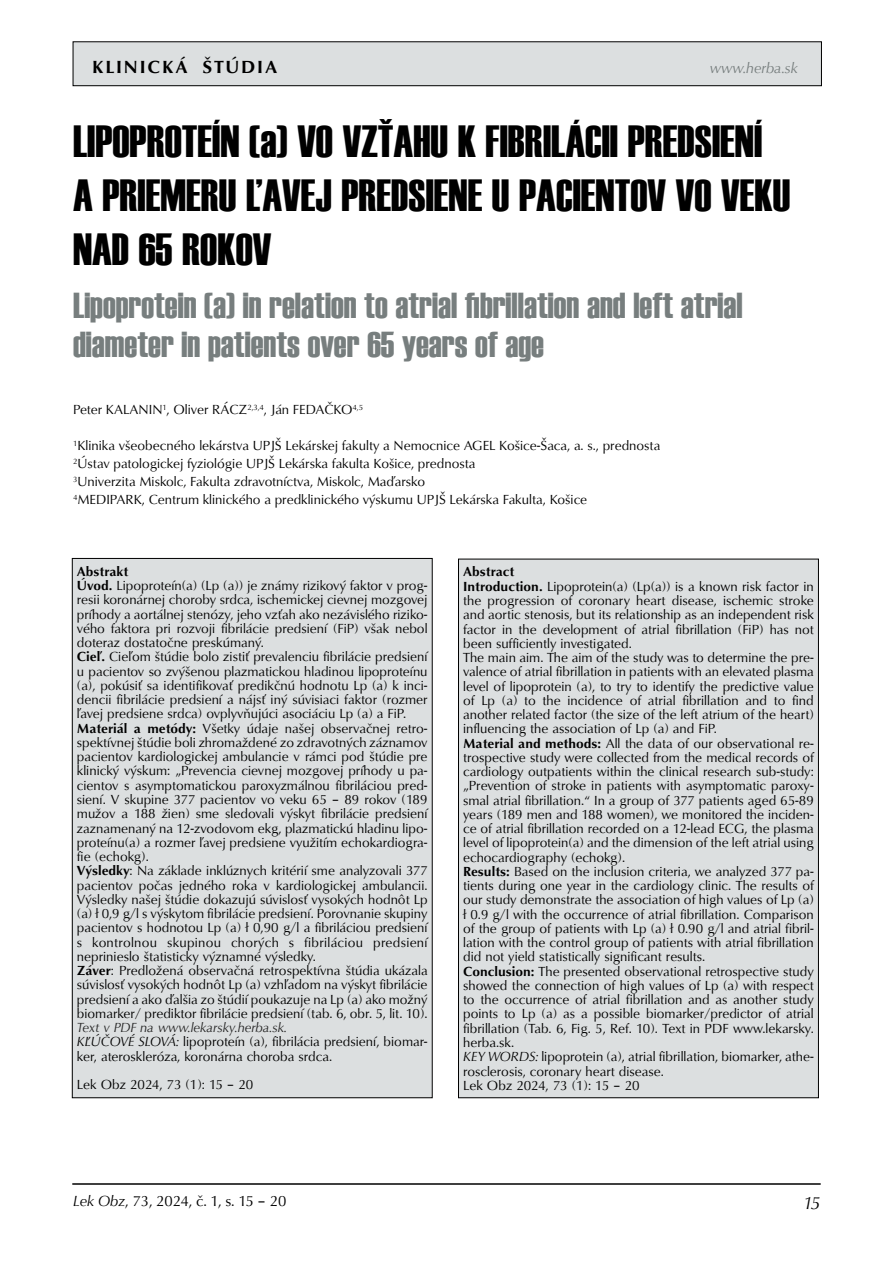
<style>
.page{position:relative;width:893px;height:1263px;background:#fff}
.page>*{position:absolute;margin:0;border:0;box-sizing:border-box;transform-origin:0 0}
.t1{font:45px/54px "Haettenschweiler";color:#000}
.t2{font:36px/39px "Haettenschweiler";color:#777e7e}
.t3{font:700 18px "URW Classico TEE";letter-spacing:.1em;color:#000}
.t4{font:italic 18px "URW Classico TEE";color:#000}
.t5{font:15px "URW Classico TEE";color:#000}
.t6{font:italic 15px "URW Classico TEE";color:#777e7e}
.t7{font:13.5px/14.2px "URW Classico TEE";color:#000}
.s1{font-weight:700}
.s2{font-style:italic;color:#252525}
.s3{font-style:italic}
</style>
<div class="page">
<div style="left:73px;top:42px;width:748px;height:44px;background:#dcdfe0"></div>
<div style="left:73px;top:41px;width:749px;height:45px;border:1px solid #000"></div>
<hr style="left:72px;top:1183px;width:749px;height:2px;background:#000">
<div style="left:72px;top:558px;width:360px;height:540px;background:#dcdfe0"></div>
<div style="left:458px;top:559px;width:360px;height:539px;background:#dcdfe0"></div>
<h3 class="t3" style="left:92px;top:56px;width:187px">KLINICKÁ ŠTÚDIA</h3>
<p class="t6" style="left:710px;top:59px;width:90px">www.herba.sk</p>
<h1 class="t1" style="left:73px;top:115px;width:719px">LIPOPROTEÍN (a) VO VZŤAHU K FIBRILÁCII PREDSIENÍ<br>A PRIEMERU ĽAVEJ PREDSIENE U PACIENTOV VO VEKU<br>NAD 65 ROKOV</h1>
<h2 class="t2" style="left:73px;top:286px;width:671px">Lipoprotein (a) in relation to atrial fibrillation and left atrial diameter in patients over 65 years of age</h2>
<p class="t7" style="left:73px;top:403px;width:292px">Peter KALANIN<sup>1</sup>, Oliver RÁCZ<sup>2,3,4</sup>, Ján FEDAČKO<sup>4,5</sup></p>
<p class="t7" style="left:73px;top:437px;width:589px;line-height:18px"><sup>1</sup>Klinika všeobecného lekárstva UPJŠ Lekárskej fakulty a Nemocnice AGEL Košice-Šaca, a. s., prednosta <sup>2</sup>Ústav patologickej fyziológie UPJŠ Lekárska fakulta Košice, prednosta<br><sup>3</sup>Univerzita Miskolc, Fakulta zdravotníctva, Miskolc, Maďarsko<br><sup>4</sup>MEDIPARK, Centrum klinického a predklinického výskumu UPJŠ Lekárska Fakulta, Košice</p>
<p class="t7" style="left:77px;top:564px;width:352px"><span class="s1">Abstrakt<br>Úvod.</span> Lipoproteín(a) (Lp (a)) je známy rizikový faktor v prog&shy;resii koronárnej choroby srdca, ischemickej cievnej mozgovej príhody a aortálnej stenózy, jeho vzťah ako nezávislého riziko&shy;vého faktora pri rozvoji fibrilácie predsiení (FiP) však nebol doteraz dostatočne preskúmaný.<br><span class="s1">Cieľ.</span> Cieľom štúdie bolo zistiť prevalenciu fibrilácie predsiení u pacientov so zvýšenou plazmatickou hladinou lipoproteínu (a), pokúsiť sa identifikovať predikčnú hodnotu Lp (a) k inci&shy;dencii fibrilácie predsiení a nájsť iný súvisiaci faktor (rozmer ľavej predsiene srdca) ovplyvňujúci asociáciu Lp (a) a FiP.<br><span class="s1">Materiál a metódy:</span> Všetky údaje našej observačnej retro&shy;spektívnej štúdie boli zhromaždené zo zdravotných záznamov pacientov kardiologickej ambulancie v rámci pod štúdie pre klinický výskum: „Prevencia cievnej mozgovej príhody u pa&shy;cientov s asymptomatickou paroxyzmálnou fibriláciou pred&shy;siení. V skupine 377 pacientov vo veku 65 – 89 rokov (189 mužov a 188 žien) sme sledovali výskyt fibrilácie predsiení zaznamenaný na 12-zvodovom ekg, plazmatickú hladinu lipo&shy;proteínu(a) a rozmer ľavej predsiene využitím echokardiogra&shy;fie (echokg).<br><span class="s1">Výsledky</span>: Na základe inklúznych kritérií sme analyzovali 377 pacientov počas jedného roka v kardiologickej ambulancii.<br>Výsledky našej štúdie dokazujú súvislosť vysokých hodnôt Lp (a) ³ 0,9 g/l s výskytom fibrilácie predsiení. Porovnanie skupiny pacientov s hodnotou Lp (a) ³ 0,90 g/l a fibriláciou predsiení s kontrolnou skupinou chorých s fibriláciou predsiení neprinieslo štatisticky významné výsledky.<br><span class="s1">Záver</span>: Predložená observačná retrospektívna štúdia ukázala súvislosť vysokých hodnôt Lp (a) vzhľadom na výskyt fibrilácie predsiení a ako ďalšia zo štúdií poukazuje na Lp (a) ako možný biomarker/ prediktor fibrilácie predsiení (tab. 6, obr. 5, lit. 10).</p>
<p class="t7" style="left:77px;top:1021px;width:352px"><span class="s2">Text v PDF na www.lekarsky.herba.sk.<br></span><span class="s3">KĽÚČOVÉ SLOVÁ:</span> lipoproteín (a), fibrilácia predsiení, biomar&shy;ker, ateroskleróza, koronárna choroba srdca.</p>
<p class="t7" style="left:77px;top:1078px;width:178px">Lek Obz 2024, 73 (1): 15 – 20</p>
<p class="t7" style="left:463px;top:565px;width:352px"><span class="s1">Abstract<br>Introduction.</span> Lipoprotein(a) (Lp(a)) is a known risk factor in the progression of coronary heart disease, ischemic stroke and aortic stenosis, but its relationship as an independent risk factor in the development of atrial fibrillation (FiP) has not been sufficiently investigated.<br>The main aim. The aim of the study was to determine the pre&shy;valence of atrial fibrillation in patients with an elevated plasma level of lipoprotein (a), to try to identify the predictive value of Lp (a) to the incidence of atrial fibrillation and to find another related factor (the size of the left atrium of the heart) influencing the association of Lp (a) and FiP.<br><span class="s1">Material and methods:</span> All the data of our observational re&shy;trospective study were collected from the medical records of cardiology outpatients within the clinical research sub-study: „Prevention of stroke in patients with asymptomatic paroxy&shy;smal atrial fibrillation.“ In a group of 377 patients aged 65-89 years (189 men and 188 women), we monitored the inciden&shy;ce of atrial fibrillation recorded on a 12-lead ECG, the plasma level of lipoprotein(a) and the dimension of the left atrial using echocardiography (echokg).<br><span class="s1">Results:</span> Based on the inclusion criteria, we analyzed 377 pa&shy;tients during one year in the cardiology clinic. The results of our study demonstrate the association of high values of Lp (a)<br>³ 0.9 g/l with the occurrence of atrial fibrillation. Comparison of the group of patients with Lp (a) ³ 0.90 g/l and atrial fibril&shy;lation with the control group of patients with atrial fibrillation did not yield statistically significant results.<br><span class="s1">Conclusion:</span> The presented observational retrospective study showed the connection of high values of Lp (a) with respect to the occurrence of atrial fibrillation and as another study points to Lp (a) as a possible biomarker/predictor of atrial fibrillation (Tab. 6, Fig. 5, Ref. 10). Text in PDF www.lekarsky. herba.sk.<br><span class="s3">KEY WORDS:</span> lipoprotein (a), atrial fibrillation, biomarker, athe&shy;rosclerosis, coronary heart disease.<br>Lek Obz 2024, 73 (1): 15 – 20</p>
<p class="t5" style="left:73px;top:1191px;width:215px"><span class="s3">Lek Obz</span>, 73, 2024, č. 1, s. 15 – 20</p>
<h3 class="t4" style="left:804px;top:1191px;width:17px">15</h3>
</div>
